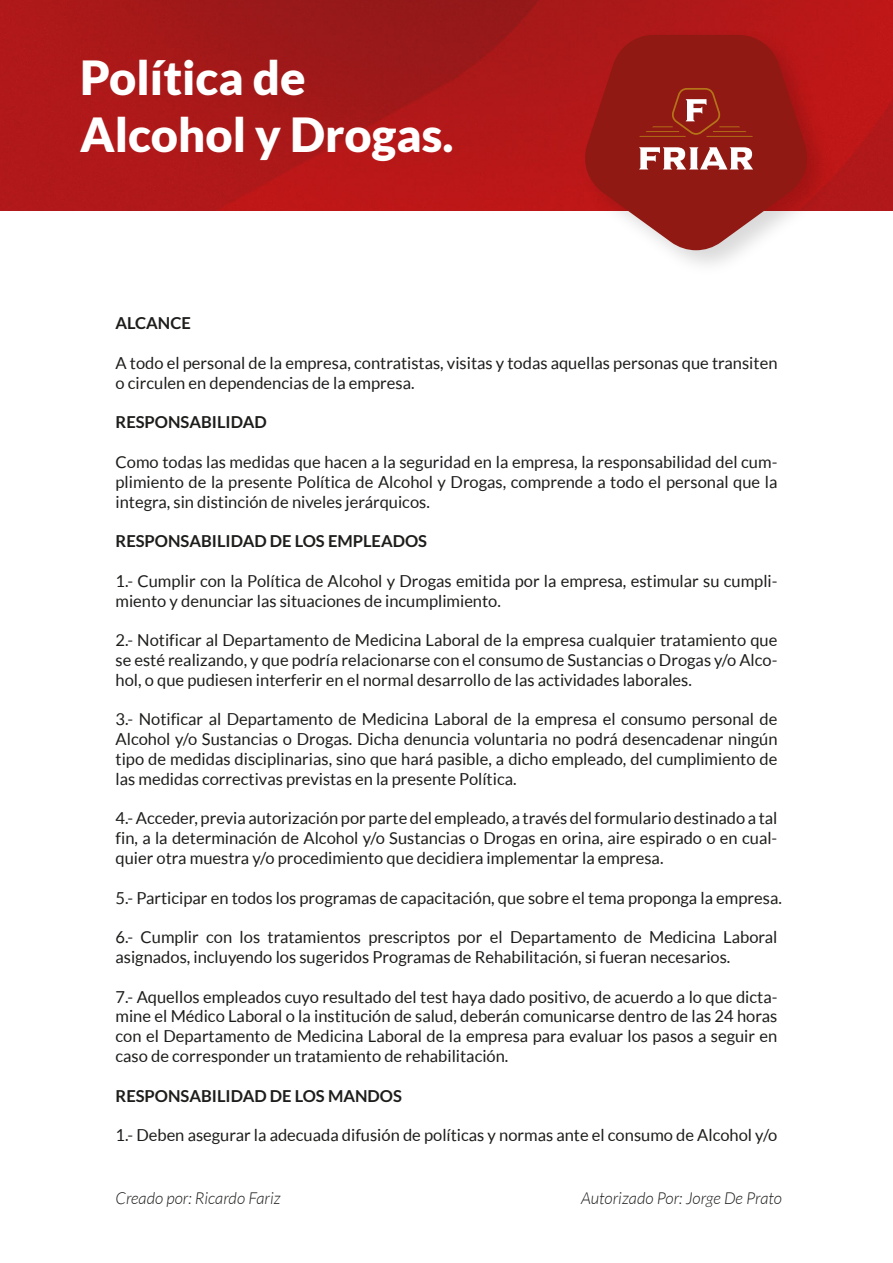
<style>
.page{position:relative;width:893px;height:1263px;background:#fff}
.page>*{position:absolute;margin:0;border:0;box-sizing:border-box;transform-origin:0 0}
.t1{font:900 46.95px/56.4px "Lato";color:#fff}
.t2{font:16.5px/19.8px "Lato";color:#1d1d1b;text-align:justify}
.t3{font:700 16.5px "Lato";color:#1d1d1b}
.t4{font:italic 300 16.5px "Lato";color:#1d1d1b}
</style>
<div class="page">
<img style="left:0;top:0;width:893px;height:211px">
<img style="left:573px;top:23px;width:267px;height:242px">
<svg style="left:584px;top:35px;width:224px;height:215px;background:#a33733"></svg>
<svg style="left:639px;top:147px;width:114px;height:23px"></svg>
<svg style="left:639px;top:88px;width:114px;height:49px;background:#972a1d"></svg>
<h1 class="t1" style="left:80px;top:49px;width:375px">Política de<br>Alcohol y Drogas.</h1>
<p class="t3" style="left:116px;top:314px;width:77px">ALCANCE</p>
<p class="t2" style="left:116px;top:353px;width:663px">A todo el personal de la empresa, contratistas, visitas y todas aquellas personas que transiten o circulen en dependencias de la empresa.</p>
<p class="t3" style="left:116px;top:413px;width:153px">RESPONSABILIDAD</p>
<p class="t2" style="left:116px;top:452px;width:663px">Como todas las medidas que hacen a la seguridad en la empresa, la responsabilidad del cum&shy;plimiento de la presente Política de Alcohol y Drogas, comprende a todo el personal que la integra, sin distinción de niveles jerárquicos.</p>
<p class="t3" style="left:116px;top:532px;width:313px">RESPONSABILIDAD DE LOS EMPLEADOS</p>
<p class="t2" style="left:116px;top:571px;width:663px">1.- Cumplir con la Política de Alcohol y Drogas emitida por la empresa, estimular su cumpli&shy;miento y denunciar las situaciones de incumplimiento.</p>
<p class="t2" style="left:116px;top:630px;width:663px">2.- Notificar al Departamento de Medicina Laboral de la empresa cualquier tratamiento que se esté realizando, y que podría relacionarse con el consumo de Sustancias o Drogas y/o Alco&shy;hol, o que pudiesen interferir en el normal desarrollo de las actividades laborales.</p>
<p class="t2" style="left:116px;top:709px;width:663px">3.- Notificar al Departamento de Medicina Laboral de la empresa el consumo personal de Alcohol y/o Sustancias o Drogas. Dicha denuncia voluntaria no podrá desencadenar ningún tipo de medidas disciplinarias, sino que hará pasible, a dicho empleado, del cumplimiento de las medidas correctivas previstas en la presente Política.</p>
<p class="t2" style="left:116px;top:808px;width:663px">4.- Acceder, previa autorización por parte del empleado, a través del formulario destinado a tal fin, a la determinación de Alcohol y/o Sustancias o Drogas en orina, aire espirado o en cual&shy;quier otra muestra y/o procedimiento que decidiera implementar la empresa.</p>
<p class="t2" style="left:116px;top:888px;width:668px">5.- Participar en todos los programas de capacitación, que sobre el tema proponga la empresa.</p>
<p class="t2" style="left:116px;top:927px;width:663px">6.- Cumplir con los tratamientos prescriptos por el Departamento de Medicina Laboral asignados, incluyendo los sugeridos Programas de Rehabilitación, si fueran necesarios.</p>
<p class="t2" style="left:116px;top:987px;width:663px">7.- Aquellos empleados cuyo resultado del test haya dado positivo, de acuerdo a lo que dicta&shy;mine el Médico Laboral o la institución de salud, deberán comunicarse dentro de las 24 horas con el Departamento de Medicina Laboral de la empresa para evaluar los pasos a seguir en caso de corresponder un tratamiento de rehabilitación.</p>
<p class="t3" style="left:116px;top:1086px;width:288px">RESPONSABILIDAD DE LOS MANDOS</p>
<p class="t2" style="left:116px;top:1125px;width:663px">1.- Deben asegurar la adecuada difusión de políticas y normas ante el consumo de Alcohol y/o</p>
<p class="t4" style="left:116px;top:1189px;width:167px">Creado por: Ricardo Fariz</p>
<p class="t4" style="left:581px;top:1189px;width:203px">Autorizado Por: Jorge De Prato</p>
</div>
